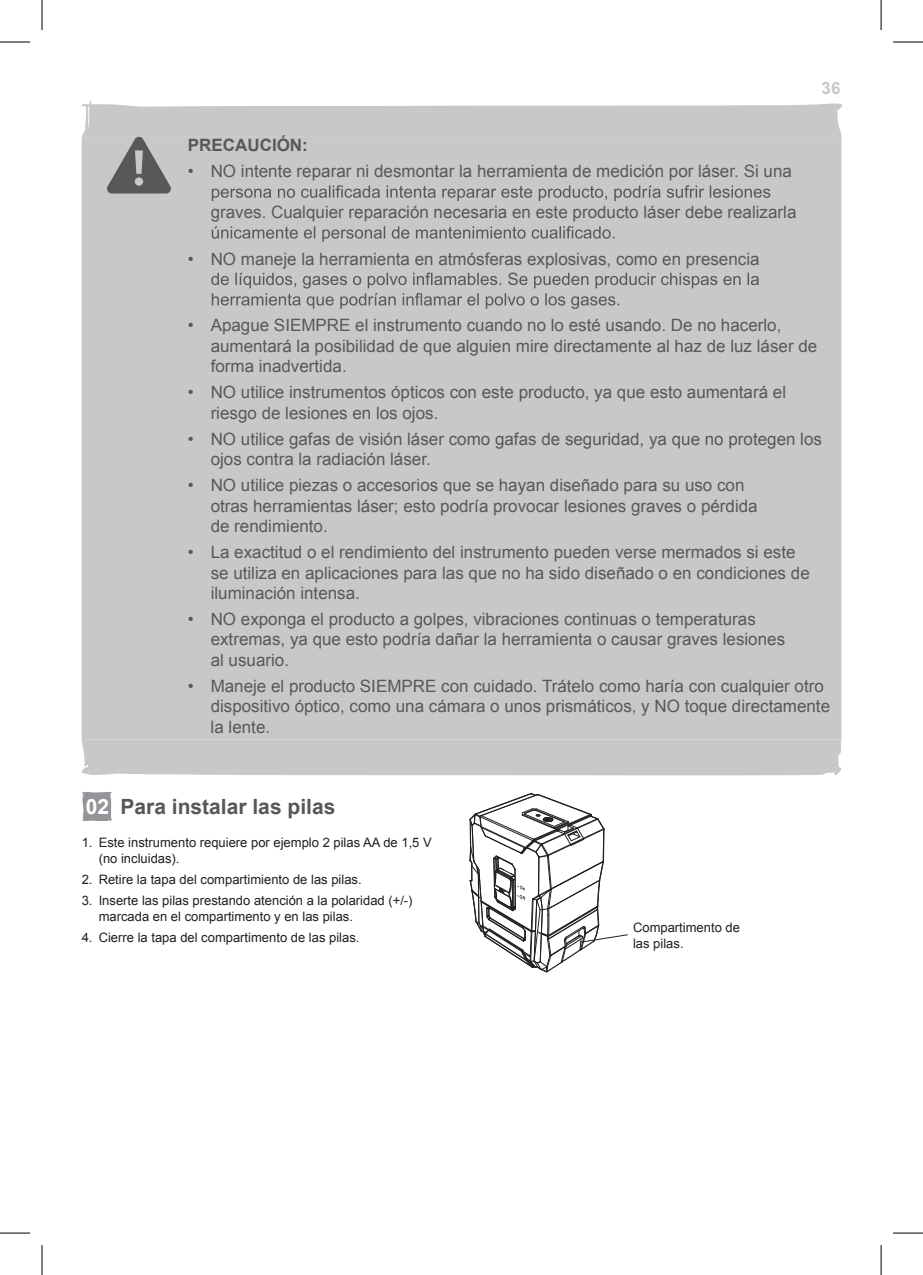
<style>
.page{position:relative;width:923px;height:1275px;background:#fff}
.page>*{position:absolute;margin:0;border:0;box-sizing:border-box;transform-origin:0 0}
.t1{font:700 21px "Arial";color:#57585a}
.t2{font:17px/20.4px "Arial";color:#57585a}
.t3{font:700 17px "Arial";color:#57585a}
.t4{font:700 17px "Arial";color:#c7c8ca}
.t5{font:13px/15.6px "Arial";color:#231f20}
.s1{color:#fff}
</style>
<div class="page">
<div style="left:82px;top:201px;width:759px;height:538px;background:#c7c8ca"></div>
<svg style="left:82px;top:101px;width:760px;height:100px;background:#c4c5c7"></svg>
<svg style="left:212px;top:226px;width:403px;height:16px;background:#adaeb0"></svg>
<svg style="left:211px;top:272px;width:548px;height:37px;background:#b4b5b7"></svg>
<div style="left:82px;top:739px;width:759px;height:36px;background:#c7c8ca"></div>
<svg style="left:82px;top:791px;width:30px;height:30px"></svg>
<svg style="left:469px;top:793px;width:159px;height:180px"></svg>
<hr style="left:0;top:42px;width:30px;height:1px;background:#000">
<hr style="left:893px;top:42px;width:30px;height:1px;background:#000">
<hr style="left:0;top:1232px;width:30px;height:1px;background:#000">
<hr style="left:893px;top:1232px;width:30px;height:1px;background:#000">
<hr style="left:42px;top:0;width:1px;height:30px;background:#000">
<svg style="left:42px;top:1245px;width:1px;height:29px"></svg>
<hr style="left:881px;top:0;width:1px;height:30px;background:#000">
<svg style="left:881px;top:1245px;width:1px;height:29px"></svg>
<p class="t3" style="left:188px;top:134px;width:121px">PRECAUCIÓN:</p>
<p class="t2" style="left:188px;top:161px;width:605px">• NO intente reparar ni desmontar la herramienta de medición por láser. Si una</p>
<p class="t2" style="left:211px;top:202px;width:587px">graves. Cualquier reparación necesaria en este producto láser debe realizarla</p>
<p class="t2" style="left:188px;top:248px;width:573px">• NO maneje la herramienta en atmósferas explosivas, como en presencia</p>
<p class="t4" style="left:822px;top:77px;width:20px">36</p>
<p class="t2" style="left:211px;top:315px;width:608px;text-indent:-23px">• Apague SIEMPRE el instrumento cuando no lo esté usando. De no hacerlo, aumentará la posibilidad de que alguien mire directamente al haz de luz láser de forma inadvertida.</p>
<p class="t2" style="left:211px;top:382px;width:577px;text-indent:-23px">• NO utilice instrumentos ópticos con este producto, ya que esto aumentará el riesgo de lesiones en los ojos.</p>
<p class="t2" style="left:211px;top:429px;width:613px;text-indent:-23px">• NO utilice gafas de visión láser como gafas de seguridad, ya que no protegen los ojos contra la radiación láser.</p>
<p class="t2" style="left:211px;top:475px;width:549px;text-indent:-23px">• NO utilice piezas o accesorios que se hayan diseñado para su uso con otras herramientas láser; esto podría provocar lesiones graves o pérdida de rendimiento.</p>
<p class="t2" style="left:211px;top:542px;width:601px;text-indent:-23px">• La exactitud o el rendimiento del instrumento pueden verse mermados si este se utiliza en aplicaciones para las que no ha sido diseñado o en condiciones de iluminación intensa.</p>
<p class="t2" style="left:211px;top:609px;width:576px;text-indent:-23px">• NO exponga el producto a golpes, vibraciones continuas o temperaturas extremas, ya que esto podría dañar la herramienta o causar graves lesiones al usuario.</p>
<p class="t2" style="left:211px;top:676px;width:621px;text-indent:-23px">• Maneje el producto SIEMPRE con cuidado. Trátelo como haría con cualquier otro dispositivo óptico, como una cámara o unos prismáticos, y NO toque directamente la lente.</p>
<p class="t1" style="left:86px;top:793px;width:251px"><span class="s1">02</span> Para instalar las pilas</p>
<p class="t5" style="left:99px;top:834px;width:335px;text-indent:-17px">1. Este instrumento requiere por ejemplo 2 pilas AA de 1,5 V (no incluidas).</p>
<p class="t5" style="left:82px;top:871px;width:281px">2. Retire la tapa del compartimiento de las pilas.</p>
<p class="t5" style="left:99px;top:892px;width:315px;text-indent:-17px">3. Inserte las pilas prestando atención a la polaridad (+/-) marcada en el compartimento y en las pilas.</p>
<p class="t5" style="left:82px;top:929px;width:279px">4. Cierre la tapa del compartimento de las pilas.</p>
<p class="t5" style="left:633px;top:919px;width:108px">Compartimento de las pilas.</p>
</div>
